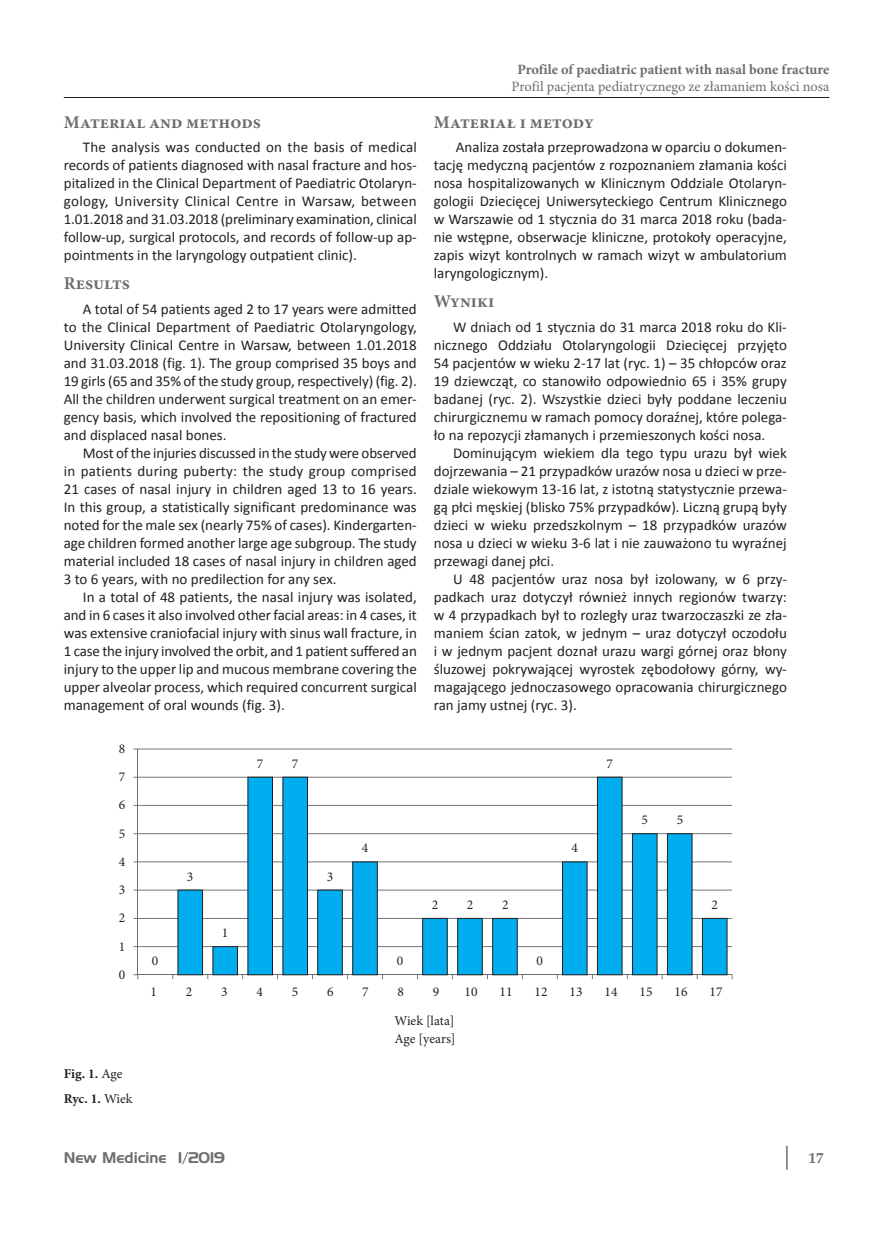
<style>
.page{position:relative;width:872px;height:1234px;background:#fff}
.page>*{position:absolute;margin:0;border:0;box-sizing:border-box;transform-origin:0 0}
.t1{font:700 18px "Minion Pro";color:#6c6d70}
.t2{font:15px/18px "Calibri";color:#231f20;text-align:justify}
.t3{font:15px "Grotesk Handel EE";color:#6c6d70}
.t4{font:700 15px "Palatino Linotype";color:#6c6d70}
.t5{font:14.25px "Minion Pro";color:#6c6d70}
.t6{font:700 14.25px "Minion Pro";color:#6c6d70}
.t7{font:13.5px/18.1px "Minion Pro";color:#231f20}
.t8{font:700 13.5px/25px "Minion Pro";color:#231f20}
.s1{font-weight:400}
</style>
<div class="page">
<hr style="left:64px;top:97px;width:765px;height:1px;background:#231f20">
<svg style="left:786px;top:1145px;width:1px;height:24px"></svg>
<hr style="left:138px;top:945px;width:594px;height:1px;background:#6c6d70">
<hr style="left:138px;top:917px;width:594px;height:1px;background:#6c6d70">
<hr style="left:138px;top:889px;width:594px;height:1px;background:#6c6d70">
<hr style="left:138px;top:861px;width:594px;height:1px;background:#6c6d70">
<hr style="left:138px;top:833px;width:594px;height:1px;background:#6c6d70">
<hr style="left:138px;top:804px;width:594px;height:1px;background:#6c6d70">
<hr style="left:138px;top:776px;width:594px;height:1px;background:#6c6d70">
<hr style="left:138px;top:748px;width:594px;height:1px;background:#6c6d70">
<hr style="left:137px;top:748px;width:1px;height:226px;background:#6c6d70">
<hr style="left:138px;top:974px;width:594px;height:1px;background:#6c6d70">
<svg style="left:177px;top:776px;width:551px;height:199px"></svg>
<p class="t1" style="left:64px;top:109px;width:199px">Material and methods</p>
<p class="t2" style="left:64px;top:138px;width:354px;text-indent:19px">The analysis was conducted on the basis of medical records of patients diagnosed with nasal fracture and hos&shy;pitalized in the Clinical Department of Paediatric Otolaryn&shy;gology, University Clinical Centre in Warsaw, between 1.01.2018 and 31.03.2018 (preliminary examination, clinical follow-up, surgical protocols, and records of follow-up ap&shy;pointments in the laryngology outpatient clinic).</p>
<p class="t1" style="left:64px;top:271px;width:68px">Results</p>
<p class="t2" style="left:64px;top:300px;width:354px;text-indent:19px">A total of 54 patients aged 2 to 17 years were admitted to the Clinical Department of Paediatric Otolaryngology, University Clinical Centre in Warsaw, between 1.01.2018 and 31.03.2018 (fig. 1). The group comprised 35 boys and 19 girls (65 and 35% of the study group, respectively) (fig. 2).<br>All the children underwent surgical treatment on an emer&shy;gency basis, which involved the repositioning of fractured and displaced nasal bones.</p>
<p class="t2" style="left:64px;top:444px;width:354px;text-indent:19px">Most of the injuries discussed in the study were observed in patients during puberty: the study group comprised 21 cases of nasal injury in children aged 13 to 16 years.<br>In this group, a statistically significant predominance was noted for the male sex (nearly 75% of cases). Kindergarten&shy;age children formed another large age subgroup. The study material included 18 cases of nasal injury in children aged 3 to 6 years, with no predilection for any sex.</p>
<p class="t2" style="left:64px;top:588px;width:354px;text-indent:19px">In a total of 48 patients, the nasal injury was isolated, and in 6 cases it also involved other facial areas: in 4 cases, it was extensive craniofacial injury with sinus wall fracture, in 1 case the injury involved the orbit, and 1 patient suffered an injury to the upper lip and mucous membrane covering the upper alveolar process, which required concurrent surgical management of oral wounds (fig. 3).</p>
<p class="t7" style="left:119px;top:740px;width:8px">8</p>
<p class="t7" style="left:119px;top:768px;width:8px">7</p>
<p class="t7" style="left:119px;top:797px;width:8px">6</p>
<p class="t7" style="left:119px;top:825px;width:8px">5</p>
<p class="t7" style="left:119px;top:853px;width:8px">4</p>
<p class="t7" style="left:119px;top:881px;width:8px">3</p>
<p class="t7" style="left:119px;top:909px;width:8px">2</p>
<p class="t7" style="left:119px;top:938px;width:8px">1</p>
<p class="t7" style="left:119px;top:966px;width:8px">0</p>
<p class="t7" style="left:152px;top:952px;width:8px">0</p>
<p class="t7" style="left:187px;top:868px;width:8px">3</p>
<p class="t7" style="left:222px;top:924px;width:8px">1</p>
<p class="t7" style="left:257px;top:755px;width:8px">7</p>
<p class="t7" style="left:292px;top:755px;width:8px">7</p>
<p class="t7" style="left:327px;top:868px;width:8px">3</p>
<p class="t7" style="left:362px;top:840px;width:8px">4</p>
<p class="t7" style="left:397px;top:952px;width:8px">0</p>
<p class="t6" style="left:517px;top:60px;width:313px">Profile of paediatric patient with nasal bone fracture</p>
<p class="t5" style="left:511px;top:77px;width:319px">Profil pacjenta pediatrycznego ze złamaniem kości nosa</p>
<p class="t1" style="left:434px;top:109px;width:162px">Materiał i metody</p>
<p class="t2" style="left:434px;top:138px;width:354px;text-indent:22px">Analiza została przeprowadzona w oparciu o dokumen&shy;tację medyczną pacjentów z rozpoznaniem złamania kości nosa hospitalizowanych w Klinicznym Oddziale Otolaryn&shy;gologii Dziecięcej Uniwersyteckiego Centrum Klinicznego w Warszawie od 1 stycznia do 31 marca 2018 roku (bada&shy;nie wstępne, obserwacje kliniczne, protokoły operacyjne, zapis wizyt kontrolnych w ramach wizyt w ambulatorium laryngologicznym).</p>
<p class="t1" style="left:434px;top:289px;width:62px">Wyniki</p>
<p class="t2" style="left:434px;top:318px;width:354px;text-indent:19px">W dniach od 1 stycznia do 31 marca 2018 roku do Kli&shy;nicznego Oddziału Otolaryngologii Dziecięcej przyjęto 54 pacjentów w wieku 2-17 lat (ryc. 1) – 35 chłopców oraz 19 dziewcząt, co stanowiło odpowiednio 65 i 35% grupy badanej (ryc. 2). Wszystkie dzieci były poddane leczeniu chirurgicznemu w ramach pomocy doraźnej, które polega&shy;ło na repozycji złamanych i przemieszonych kości nosa.</p>
<p class="t2" style="left:434px;top:444px;width:355px;text-indent:19px">Dominującym wiekiem dla tego typu urazu był wiek dojrzewania – 21 przypadków urazów nosa u dzieci w prze&shy;dziale wiekowym 13-16 lat, z istotną statystycznie przewa&shy;gą płci męskiej (blisko 75% przypadków). Liczną grupą były dzieci w wieku przedszkolnym – 18 przypadków urazów nosa u dzieci w wieku 3-6 lat i nie zauważono tu wyraźnej przewagi danej płci.</p>
<p class="t2" style="left:434px;top:570px;width:354px;text-indent:19px">U 48 pacjentów uraz nosa był izolowany, w 6 przy&shy;padkach uraz dotyczył również innych regionów twarzy: w 4 przypadkach był to rozległy uraz twarzoczaszki ze zła&shy;maniem ścian zatok, w jednym – uraz dotyczył oczodołu i w jednym pacjent doznał urazu wargi górnej oraz błony śluzowej pokrywającej wyrostek zębodołowy górny, wy&shy;magającego jednoczasowego opracowania chirurgicznego ran jamy ustnej (ryc. 3).</p>
<p class="t7" style="left:606px;top:755px;width:8px">7</p>
<p class="t7" style="left:432px;top:896px;width:8px">2</p>
<p class="t7" style="left:467px;top:896px;width:8px">2</p>
<p class="t7" style="left:502px;top:896px;width:8px">2</p>
<p class="t7" style="left:536px;top:952px;width:8px">0</p>
<p class="t7" style="left:571px;top:840px;width:8px">4</p>
<p class="t7" style="left:641px;top:811px;width:8px">5</p>
<p class="t7" style="left:676px;top:811px;width:8px">5</p>
<p class="t7" style="left:711px;top:896px;width:8px">2</p>
<p class="t8" style="left:64px;top:1061px;width:70px">Fig. 1. <span class="s1">Age<br></span>Ryc. 1. <span class="s1">Wiek</span></p>
<p class="t7" style="left:151px;top:983px;width:8px">1</p>
<p class="t7" style="left:186px;top:983px;width:8px">2</p>
<p class="t7" style="left:221px;top:983px;width:8px">3</p>
<p class="t7" style="left:256px;top:983px;width:8px">4</p>
<p class="t7" style="left:292px;top:983px;width:8px">5</p>
<p class="t7" style="left:327px;top:983px;width:8px">6</p>
<p class="t7" style="left:362px;top:983px;width:8px">7</p>
<p class="t7" style="left:397px;top:983px;width:8px">8</p>
<p class="t7" style="left:433px;top:983px;width:8px">9</p>
<p class="t7" style="left:464px;top:983px;width:15px">10</p>
<p class="t7" style="left:499px;top:983px;width:14px">11</p>
<p class="t7" style="left:534px;top:983px;width:14px">12</p>
<p class="t7" style="left:569px;top:983px;width:14px">13</p>
<p class="t7" style="left:604px;top:983px;width:15px">14</p>
<p class="t7" style="left:639px;top:983px;width:15px">15</p>
<p class="t7" style="left:674px;top:983px;width:15px">16</p>
<p class="t7" style="left:709px;top:983px;width:14px">17</p>
<p class="t7" style="left:394px;top:1012px;width:62px">Wiek [lata]<br>Age [years]</p>
<p class="t3" style="left:64px;top:1148px;width:163px">New Medicine 1/2019</p>
<p class="t4" style="left:808px;top:1146px;width:16px">17</p>
</div>
